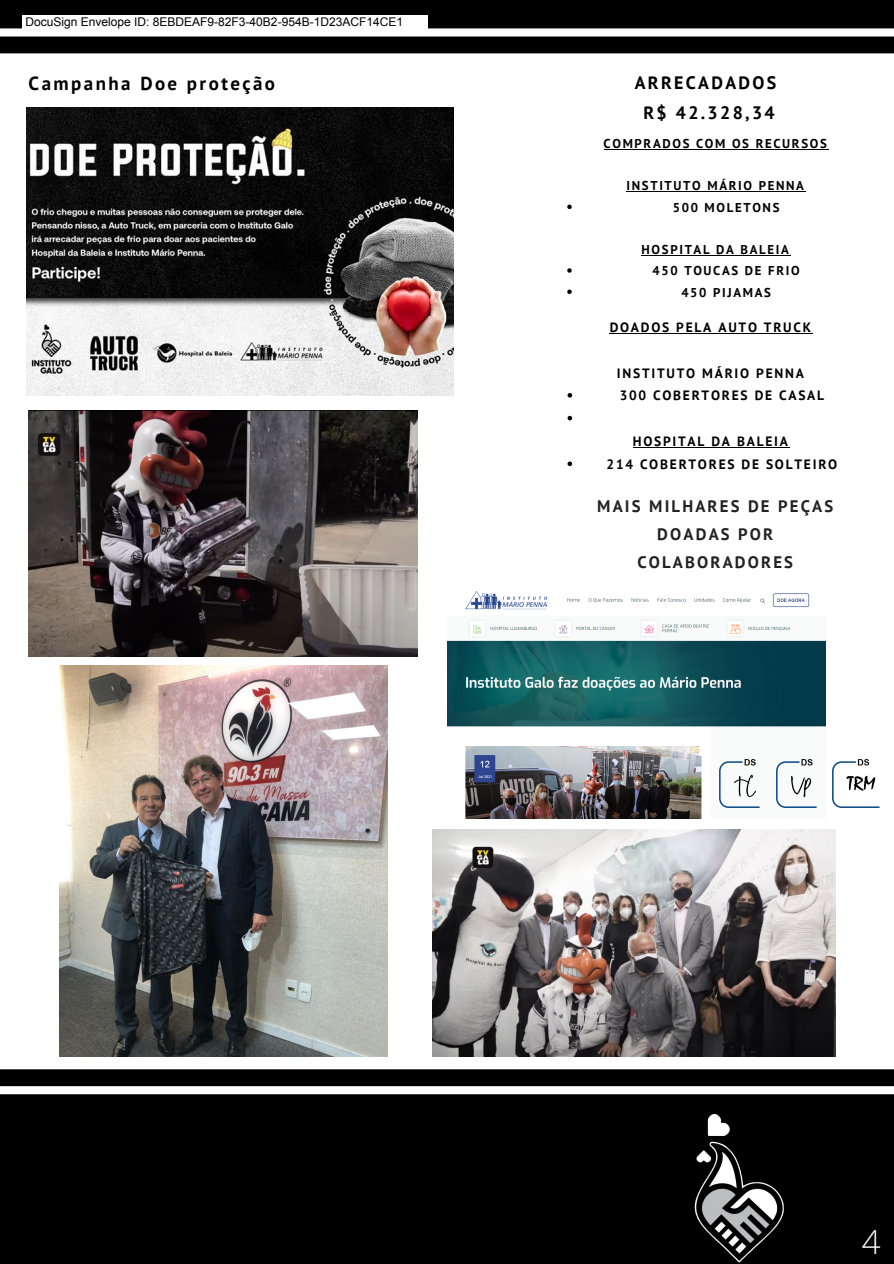
<style>
.page{position:relative;width:894px;height:1264px;background:#fff}
.page>*{position:absolute;margin:0;border:0;box-sizing:border-box;transform-origin:0 0}
.t1{font:300 33px "Open Sans";color:#fff}
.t2{font:700 18.9px "PT Sans";letter-spacing:.13em;color:#000}
.t3{font:700 18px "PT Sans";letter-spacing:.13em;color:#000}
.t4{font:700 16.65px/28.3px "PT Sans";letter-spacing:.13em;color:#222;text-align:center}
.t5{font:700 13.5px "PT Sans";letter-spacing:.13em;color:#000}
.t6{font:700 12.75px "PT Sans";letter-spacing:.13em;color:#000}
.t7{font:12px "Arial";color:#000}
</style>
<div class="page">
<svg style="left:0;top:1069px;width:893px;height:194px;background:#0f0f0f"></svg>
<svg style="left:0;top:0;width:893px;height:53px;background:#282828"></svg>
<img style="left:582px;top:1113px;width:311px;height:149px">
<img style="left:29px;top:410px;width:388px;height:247px">
<img style="left:447px;top:591px;width:378px;height:228px">
<img style="left:432px;top:829px;width:403px;height:227px">
<img style="left:27px;top:108px;width:426px;height:287px">
<img style="left:59px;top:665px;width:328px;height:391px">
<svg style="left:567px;top:205px;width:4px;height:4px"></svg>
<svg style="left:567px;top:268px;width:4px;height:5px"></svg>
<svg style="left:567px;top:289px;width:4px;height:5px"></svg>
<hr style="left:603px;top:149px;width:225px;height:1px;background:#000">
<hr style="left:626px;top:191px;width:179px;height:1px;background:#000">
<hr style="left:641px;top:255px;width:149px;height:1px;background:#000">
<svg style="left:567px;top:393px;width:5px;height:4px"></svg>
<svg style="left:567px;top:416px;width:5px;height:4px"></svg>
<svg style="left:567px;top:461px;width:5px;height:5px"></svg>
<hr style="left:609px;top:333px;width:203px;height:1px;background:#000">
<hr style="left:632px;top:447px;width:157px;height:1px;background:#000">
<div style="left:22px;top:15px;width:406px;height:15px;background:#fff"></div>
<img style="left:718px;top:758px;width:48px;height:53px">
<img style="left:832px;top:759px;width:48px;height:49px">
<img style="left:775px;top:758px;width:49px;height:53px">
<p class="t7" style="left:26px;top:15px;width:379px">DocuSign Envelope ID: 8EBDEAF9-82F3-40B2-954B-1D23ACF14CE1</p>
<p class="t2" style="left:29px;top:71px;width:248px">Campanha Doe proteção</p>
<p class="t3" style="left:634px;top:70px;width:143px">ARRECADADOS</p>
<p class="t3" style="left:643px;top:100px;width:133px">R$ 42.328,34</p>
<p class="t6" style="left:603px;top:135px;width:225px">COMPRADOS COM OS RECURSOS</p>
<p class="t6" style="left:626px;top:177px;width:179px">INSTITUTO MÁRIO PENNA</p>
<p class="t6" style="left:672px;top:199px;width:108px">500 MOLETONS</p>
<p class="t6" style="left:641px;top:241px;width:149px">HOSPITAL DA BALEIA</p>
<p class="t6" style="left:652px;top:262px;width:148px">450 TOUCAS DE FRIO</p>
<p class="t6" style="left:681px;top:283px;width:91px">450 PIJAMAS</p>
<p class="t5" style="left:609px;top:318px;width:203px">DOADOS PELA AUTO TRUCK</p>
<p class="t5" style="left:616px;top:364px;width:188px">INSTITUTO MÁRIO PENNA</p>
<p class="t5" style="left:619px;top:386px;width:206px">300 COBERTORES DE CASAL</p>
<p class="t5" style="left:632px;top:432px;width:157px">HOSPITAL DA BALEIA</p>
<p class="t5" style="left:606px;top:455px;width:232px">214 COBERTORES DE SOLTEIRO</p>
<p class="t4" style="left:597px;top:491px;width:237px">MAIS MILHARES DE PEÇAS<br>DOADAS POR<br>COLABORADORES</p>
<p class="t1" style="left:861px;top:1219px;width:20px">4</p>
</div>
